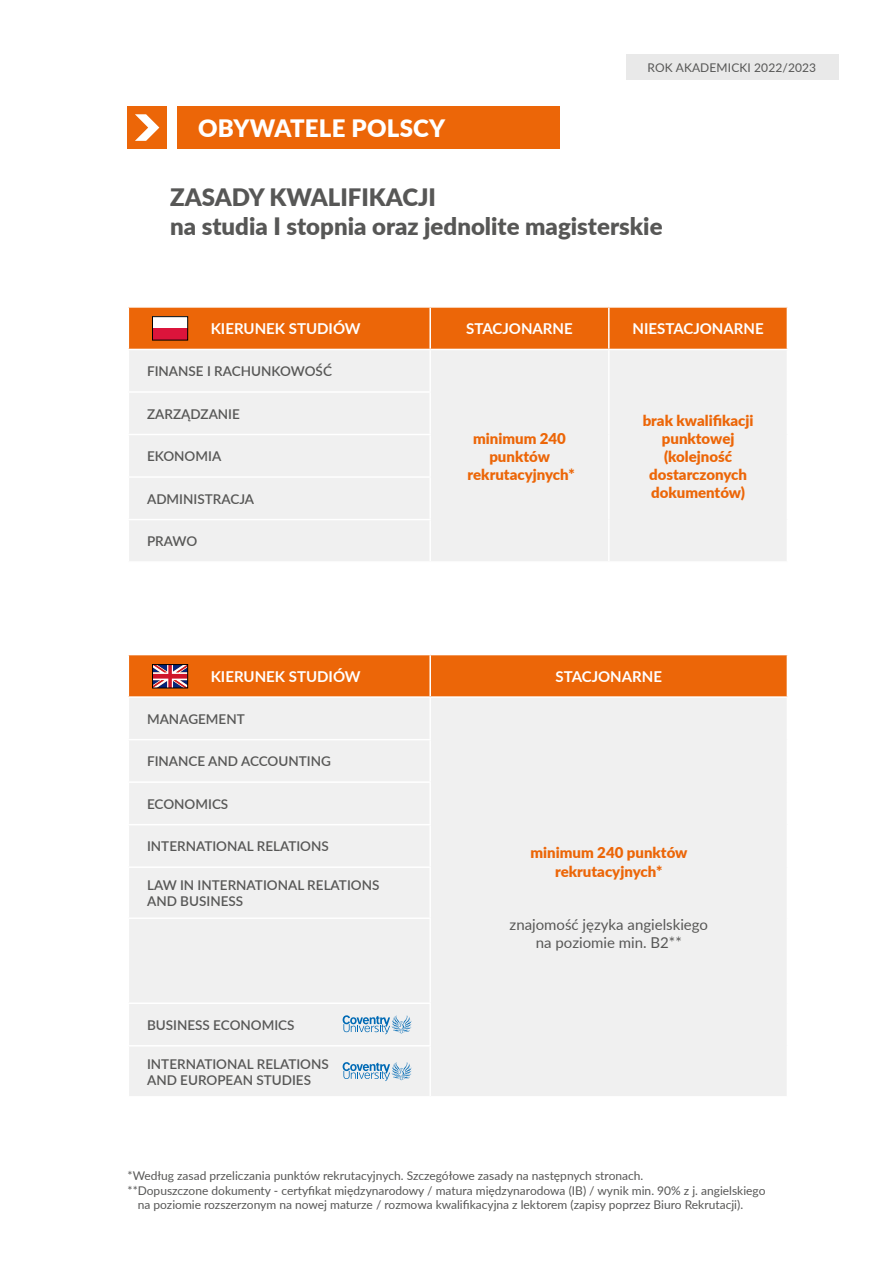
<style>
.page{position:relative;width:893px;height:1263px;background:#fff}
.page>*{position:absolute;margin:0;border:0;box-sizing:border-box;transform-origin:0 0}
.t1{font:900 24px/28.8px "Lato";color:#575756}
.t2{font:900 24px "Lato";letter-spacing:.01em;color:#fff}
.t3{font:900 15px/18px "Lato";color:#ec6608;text-align:center}
.t4{font:700 15px "Lato";color:#fff}
.t5{font:15px/18px "Lato";color:#575756;text-align:center}
.t6{font:600 13.5px/16.2px "Lato";color:#575756}
.t7{font:12px "Lato";color:#575756}
</style>
<div class="page">
<div style="left:626px;top:54px;width:213px;height:26px;background:#e9e9e9"></div>
<div style="left:177px;top:106px;width:383px;height:43px;background:#ec6608"></div>
<div style="left:128px;top:106px;width:39px;height:43px;background:#ec6608"></div>
<svg style="left:135px;top:114px;width:24px;height:27px"></svg>
<div style="left:129px;top:308px;width:658px;height:41px;background:#ec6608"></div>
<div style="left:129px;top:350px;width:658px;height:211px;background:#f0f0f0"></div>
<hr style="left:429px;top:308px;width:2px;height:41px;background:#fff">
<hr style="left:608px;top:308px;width:2px;height:41px;background:#fff">
<hr style="left:429px;top:350px;width:2px;height:41px;background:#fff">
<hr style="left:608px;top:350px;width:2px;height:42px;background:#fff">
<hr style="left:128px;top:391px;width:303px;height:2px;background:#fff">
<hr style="left:429px;top:393px;width:2px;height:41px;background:#fff">
<hr style="left:608px;top:392px;width:2px;height:42px;background:#fff">
<hr style="left:128px;top:434px;width:303px;height:1px;background:#fff">
<hr style="left:429px;top:435px;width:2px;height:41px;background:#fff">
<hr style="left:608px;top:434px;width:2px;height:43px;background:#fff">
<hr style="left:128px;top:476px;width:303px;height:2px;background:#fff">
<hr style="left:429px;top:478px;width:2px;height:41px;background:#fff">
<hr style="left:608px;top:477px;width:2px;height:42px;background:#fff">
<hr style="left:128px;top:519px;width:303px;height:1px;background:#fff">
<hr style="left:429px;top:520px;width:2px;height:41px;background:#fff">
<hr style="left:608px;top:519px;width:2px;height:42px;background:#fff">
<div style="left:129px;top:698px;width:658px;height:398px;background:#f0f0f0"></div>
<hr style="left:429px;top:698px;width:2px;height:41px;background:#fff">
<hr style="left:128px;top:739px;width:303px;height:1px;background:#fff">
<hr style="left:429px;top:740px;width:2px;height:41px;background:#fff">
<hr style="left:128px;top:781px;width:303px;height:2px;background:#fff">
<hr style="left:429px;top:783px;width:2px;height:41px;background:#fff">
<hr style="left:128px;top:824px;width:303px;height:1px;background:#fff">
<hr style="left:429px;top:825px;width:2px;height:41px;background:#fff">
<hr style="left:128px;top:866px;width:303px;height:2px;background:#fff">
<hr style="left:429px;top:868px;width:2px;height:49px;background:#fff">
<hr style="left:128px;top:917px;width:303px;height:2px;background:#fff">
<hr style="left:429px;top:919px;width:2px;height:83px;background:#fff">
<hr style="left:128px;top:1002px;width:303px;height:2px;background:#fff">
<hr style="left:429px;top:1004px;width:2px;height:41px;background:#fff">
<hr style="left:128px;top:1045px;width:303px;height:1px;background:#fff">
<hr style="left:429px;top:1046px;width:2px;height:50px;background:#fff">
<svg style="left:343px;top:1015px;width:70px;height:19px"></svg>
<svg style="left:343px;top:1062px;width:70px;height:19px"></svg>
<div style="left:152px;top:317px;width:36px;height:23px;background:#fff"></div>
<div style="left:152px;top:328px;width:36px;height:12px;background:#db143b"></div>
<div style="left:152px;top:317px;width:36px;height:23px;border:1px solid #000"></div>
<svg style="left:128px;top:654px;width:659px;height:43px;background:#eb6d17"></svg>
<div style="left:152px;top:664px;width:36px;height:24px;border:1px solid #000"></div>
<h1 class="t2" style="left:198px;top:110px;width:249px">OBYWATELE POLSCY</h1>
<p class="t7" style="left:648px;top:59px;width:170px">ROK AKADEMICKI 2022/2023</p>
<h1 class="t1" style="left:170px;top:182px;width:494px">ZASADY KWALIFIKACJI<br>na studia I stopnia oraz jednolite magisterskie</h1>
<p class="t4" style="left:211px;top:318px;width:152px">KIERUNEK STUDIÓW</p>
<p class="t4" style="left:466px;top:318px;width:108px">STACJONARNE</p>
<p class="t4" style="left:632px;top:318px;width:133px">NIESTACJONARNE</p>
<p class="t6" style="left:147px;top:363px;width:186px">FINANSE I RACHUNKOWOŚĆ</p>
<p class="t6" style="left:147px;top:405px;width:94px">ZARZĄDZANIE</p>
<p class="t6" style="left:147px;top:448px;width:76px">EKONOMIA</p>
<p class="t6" style="left:147px;top:490px;width:109px">ADMINISTRACJA</p>
<p class="t6" style="left:147px;top:533px;width:52px">PRAWO</p>
<p class="t3" style="left:468px;top:429px;width:109px">minimum 240 punktów rekrutacyjnych*</p>
<p class="t3" style="left:643px;top:411px;width:112px">brak kwalifikacji punktowej (kolejność dostarczonych dokumentów)</p>
<p class="t4" style="left:211px;top:665px;width:152px">KIERUNEK STUDIÓW</p>
<p class="t4" style="left:556px;top:665px;width:108px">STACJONARNE</p>
<p class="t6" style="left:147px;top:710px;width:99px">MANAGEMENT</p>
<p class="t6" style="left:147px;top:753px;width:185px">FINANCE AND ACCOUNTING</p>
<p class="t6" style="left:147px;top:795px;width:83px">ECONOMICS</p>
<p class="t6" style="left:147px;top:838px;width:183px">INTERNATIONAL RELATIONS</p>
<p class="t6" style="left:147px;top:876px;width:234px">LAW IN INTERNATIONAL RELATIONS<br>AND BUSINESS</p>
<p class="t6" style="left:147px;top:1016px;width:149px">BUSINESS ECONOMICS</p>
<p class="t6" style="left:147px;top:1055px;width:183px">INTERNATIONAL RELATIONS<br>AND EUROPEAN STUDIES</p>
<p class="t3" style="left:530px;top:843px;width:159px">minimum 240 punktów rekrutacyjnych*</p>
<p class="t5" style="left:510px;top:914px;width:200px">znajomość języka angielskiego na poziomie min. B2**</p>
<p class="t7" style="left:128px;top:1167px;width:517px">*Według zasad przeliczania punktów rekrutacyjnych. Szczegółowe zasady na następnych stronach.</p>
<p class="t7" style="left:128px;top:1181px;width:639px">**Dopuszczone dokumenty - certyfikat międzynarodowy / matura międzynarodowa (IB) / wynik min. 90% z j. angielskiego</p>
<p class="t7" style="left:138px;top:1196px;width:607px">na poziomie rozszerzonym na nowej maturze / rozmowa kwalifikacyjna z lektorem (zapisy poprzez Biuro Rekrutacji).</p>
</div>
